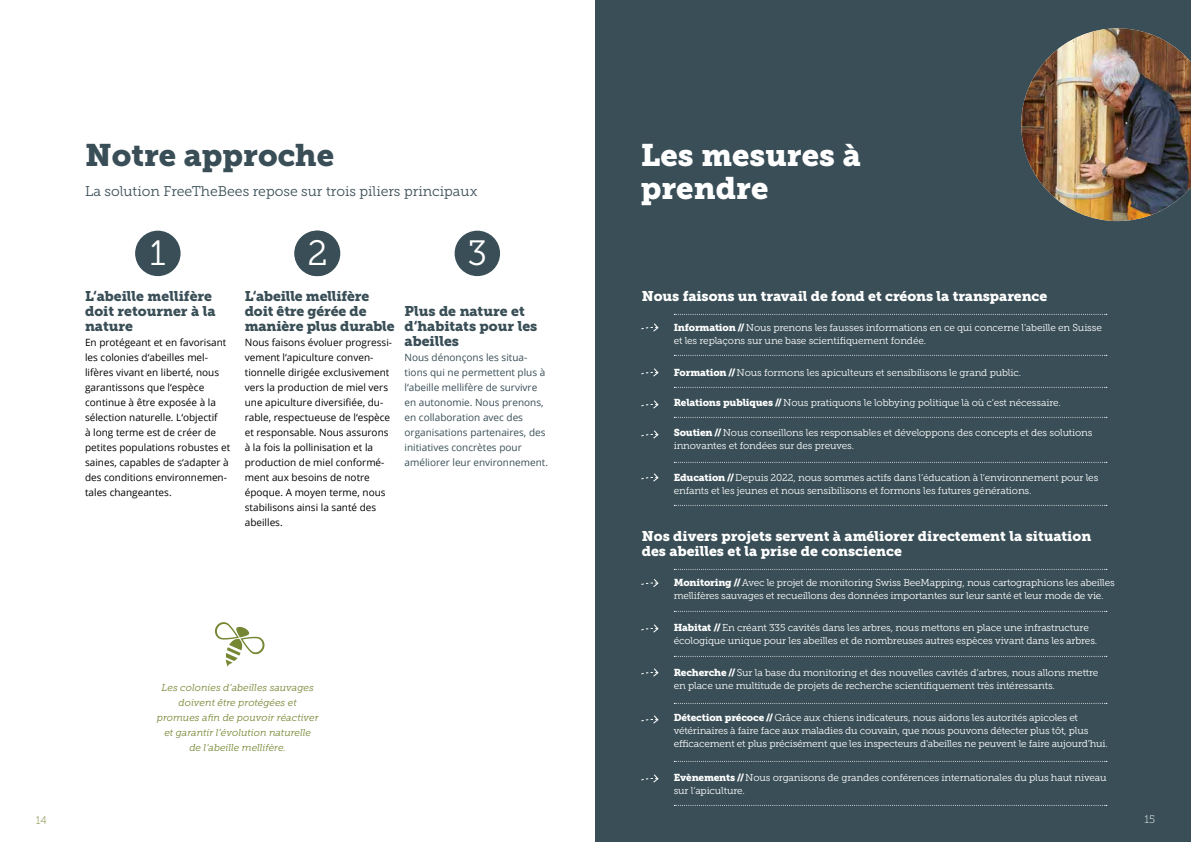
<style>
.page{position:relative;width:1191px;height:842px;background:#fff}
.page>*{position:absolute;margin:0;border:0;box-sizing:border-box;transform-origin:0 0}
.t1{font:35.1px "Museo Slab 300";color:#fff}
.t2{font:31px/33px "Museo Slab 900";color:#fff}
.t3{font:31px "Museo Slab 900";color:#394e56}
.t4{font:14px/15px "Museo Slab 900";color:#fff}
.t5{font:14px/15px "Museo Slab 900";letter-spacing:-.005em;color:#394e56}
.t6{font:14px "Museo Slab 300";color:#394e56}
.t7{font:11px "Museo Slab 100";color:#758733}
.t8{font:11px "Museo Slab 100";color:#fff}
.t9{font:10px/13px "Museo Slab 300";letter-spacing:-.015em;color:#fff}
.t10{font:10px/15px "Open Sans";color:#000}
.t11{font:10px/15px "Open Sans";color:#394e56}
.t12{font:italic 10px/15px "Museo Slab 300";color:#758733;text-align:center}
.s1{font-family:"Museo Slab 900"}
</style>
<div class="page">
<div style="left:135px;top:231px;width:46px;height:45px;background:#394e56;border-radius:50%"></div>
<div style="left:295px;top:231px;width:45px;height:45px;background:#394e56;border-radius:50%"></div>
<div style="left:454px;top:231px;width:46px;height:45px;background:#394e56;border-radius:50%"></div>
<div style="left:595px;top:0;width:596px;height:842px;background:#394e56"></div>
<svg style="left:674px;top:314px;width:433px;height:1px"></svg>
<svg style="left:674px;top:355px;width:433px;height:1px"></svg>
<svg style="left:674px;top:387px;width:433px;height:1px"></svg>
<svg style="left:674px;top:417px;width:433px;height:1px"></svg>
<svg style="left:674px;top:462px;width:433px;height:1px"></svg>
<svg style="left:674px;top:505px;width:433px;height:1px"></svg>
<svg style="left:674px;top:569px;width:433px;height:1px"></svg>
<svg style="left:674px;top:611px;width:433px;height:1px"></svg>
<svg style="left:674px;top:656px;width:433px;height:1px"></svg>
<svg style="left:674px;top:703px;width:433px;height:1px"></svg>
<svg style="left:674px;top:761px;width:433px;height:1px"></svg>
<svg style="left:674px;top:805px;width:433px;height:1px"></svg>
<img style="left:1021px;top:28px;width:170px;height:193px">
<svg style="left:641px;top:323px;width:17px;height:9px"></svg>
<svg style="left:641px;top:430px;width:17px;height:9px"></svg>
<svg style="left:641px;top:368px;width:17px;height:9px"></svg>
<svg style="left:641px;top:400px;width:17px;height:9px"></svg>
<svg style="left:641px;top:473px;width:17px;height:9px"></svg>
<svg style="left:641px;top:579px;width:17px;height:8px"></svg>
<svg style="left:641px;top:624px;width:17px;height:9px"></svg>
<svg style="left:641px;top:668px;width:17px;height:9px"></svg>
<svg style="left:641px;top:715px;width:17px;height:9px"></svg>
<svg style="left:641px;top:774px;width:17px;height:9px"></svg>
<svg style="left:215px;top:622px;width:49px;height:45px"></svg>
<h2 class="t3" style="left:85px;top:137px;width:251px">Notre approche</h2>
<h3 class="t6" style="left:85px;top:184px;width:394px">La solution FreeTheBees repose sur trois piliers principaux</h3>
<h1 class="t1" style="left:150px;top:234px;width:17px">1</h1>
<h1 class="t1" style="left:307px;top:234px;width:22px">2</h1>
<h1 class="t1" style="left:467px;top:234px;width:21px">3</h1>
<h3 class="t5" style="left:85px;top:289px;width:132px">L‘abeille mellifère doit retourner à la nature</h3>
<p class="t10" style="left:85px;top:335px;width:147px">En protégeant et en favorisant les colonies d‘abeilles mel&shy;lifères vivant en liberté, nous garantissons que l‘espèce continue à être exposée à la sélection naturelle. L‘objectif<br>à long terme est de créer de petites populations robustes et saines, capables de s‘adapter à des conditions environnemen&shy;tales changeantes.</p>
<h3 class="t5" style="left:245px;top:289px;width:151px">L‘abeille mellifère doit être gérée de manière plus durable</h3>
<p class="t10" style="left:245px;top:335px;width:149px">Nous faisons évoluer progressi&shy;vement l‘apiculture conven&shy;tionnelle dirigée exclusivement vers la production de miel vers une apiculture diversifiée, du&shy;rable, respectueuse de l‘espèce et responsable. Nous assurons à la fois la pollinisation et la production de miel conformé&shy;ment aux besoins de notre époque. A moyen terme, nous stabilisons ainsi la santé des abeilles.</p>
<h3 class="t5" style="left:404px;top:304px;width:134px">Plus de nature et d‘habitats pour les abeilles</h3>
<p class="t11" style="left:404px;top:350px;width:145px">Nous dénonçons les situa&shy;tions qui ne permettent plus à l‘abeille mellifère de survivre en autonomie. Nous prenons, en collaboration avec des organisations partenaires, des initiatives concrètes pour améliorer leur environnement.</p>
<p class="t12" style="left:157px;top:680px;width:163px">Les colonies d‘abeilles sauvages doivent être protégées et promues afin de pouvoir réactiver et garantir l‘évolution naturelle<br>de l‘abeille mellifère.</p>
<h2 class="t2" style="left:641px;top:139px;width:221px">Les mesures à prendre</h2>
<h3 class="t4" style="left:642px;top:289px;width:407px">Nous faisons un travail de fond et créons la transparence</h3>
<p class="t9" style="left:673px;top:321px;width:430px"><span class="s1">Information //</span> Nous prenons les fausses informations en ce qui concerne l’abeille en Suisse et les replaçons sur une base scientifiquement fondée.</p>
<p class="t9" style="left:673px;top:366px;width:349px"><span class="s1">Formation //</span> Nous formons les apiculteurs et sensibilisons le grand public.</p>
<p class="t9" style="left:673px;top:396px;width:389px"><span class="s1">Relations publiques //</span> Nous pratiquons le lobbying politique là où c‘est nécessaire.</p>
<p class="t9" style="left:673px;top:426px;width:420px"><span class="s1">Soutien //</span> Nous conseillons les responsables et développons des concepts et des solutions innovantes et fondées sur des preuves.</p>
<p class="t9" style="left:673px;top:471px;width:426px"><span class="s1">Education //</span> Depuis 2022, nous sommes actifs dans l‘éducation à l‘environnement pour les enfants et les jeunes et nous sensibilisons et formons les futures générations.</p>
<h3 class="t4" style="left:642px;top:529px;width:451px">Nos divers projets servent à améliorer directement la situation des abeilles et la prise de conscience</h3>
<p class="t9" style="left:673px;top:576px;width:442px"><span class="s1">Monitoring //</span> Avec le projet de monitoring Swiss BeeMapping, nous cartographions les abeilles mellifères sauvages et recueillons des données importantes sur leur santé et leur mode de vie.</p>
<p class="t9" style="left:673px;top:621px;width:425px"><span class="s1">Habitat //</span> En créant 335 cavités dans les arbres, nous mettons en place une infrastructure écologique unique pour les abeilles et de nombreuses autres espèces vivant dans les arbres.</p>
<p class="t9" style="left:673px;top:666px;width:426px"><span class="s1">Recherche //</span> Sur la base du monitoring et des nouvelles cavités d‘arbres, nous allons mettre en place une multitude de projets de recherche scientifiquement très intéressants.</p>
<p class="t9" style="left:673px;top:711px;width:435px"><span class="s1">Détection précoce //</span> Grâce aux chiens indicateurs, nous aidons les autorités apicoles et vétérinaires à faire face aux maladies du couvain, que nous pouvons détecter plus tôt, plus efficacement et plus précisément que les inspecteurs d‘abeilles ne peuvent le faire aujourd‘hui.</p>
<p class="t9" style="left:673px;top:771px;width:434px"><span class="s1">Evènements //</span> Nous organisons de grandes conférences internationales du plus haut niveau sur l‘apiculture.</p>
<p class="t7" style="left:36px;top:814px;width:13px">14</p>
<p class="t8" style="left:1144px;top:813px;width:12px">15</p>
</div>
